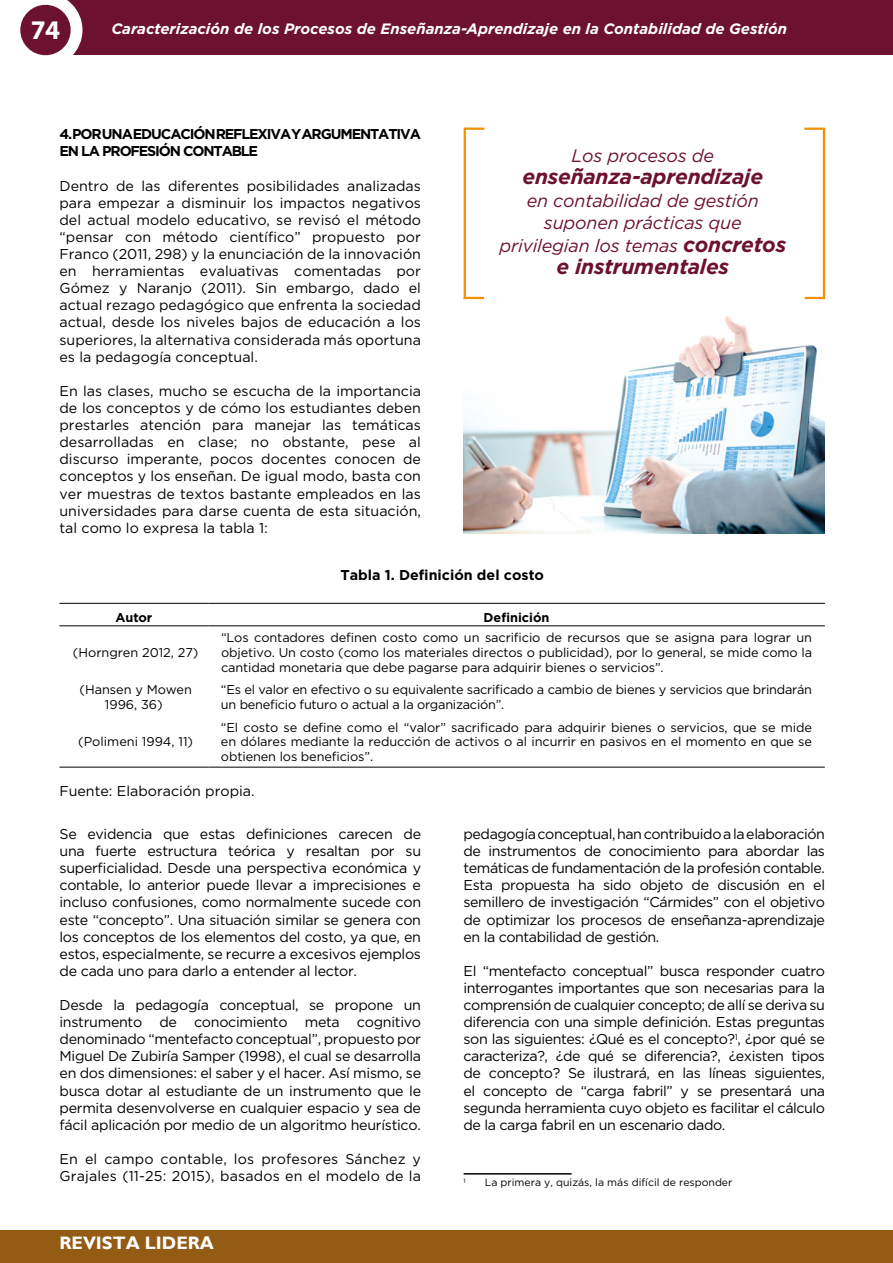
<style>
.page{position:relative;width:893px;height:1263px;background:#fff}
.page>*{position:absolute;margin:0;border:0;box-sizing:border-box;transform-origin:0 0}
.t1{font:700 27px "Myriad Pro";color:#fff}
.t2{font:italic 700 21px "Gotham";letter-spacing:-.01em;color:#6d1131}
.t3{font:italic 18px/22.5px "Gotham";letter-spacing:-.01em;color:#6d1131;text-align:center}
.t4{font:700 18px "Gill Sans";color:#fff}
.t5{font:italic 700 15px "Gotham";color:#fff}
.t6{font:14.25px/17.1px "Gotham";letter-spacing:-.02em;color:#000;text-align:justify}
.t7{font:14.25px/17.1px "Gotham";letter-spacing:.01em;color:#000}
.t8{font:700 14.25px/17.1px "Gotham";letter-spacing:-.08em;color:#000}
.t9{font:700 14.25px "Gotham";color:#000}
.t10{font:14.25px "Gotham";color:#000}
.t11{font:12.75px/14.7px "Gotham";letter-spacing:-.01em;color:#000;text-align:justify}
.t12{font:700 12.75px "Gotham";color:#000}
.t13{font:10.5px "Gotham";color:#000}
.t14{font:6.15px "Gotham";color:#000}
.s1{font-weight:700;font-size:21px}
</style>
<div class="page">
<div style="left:45px;top:0;width:848px;height:55px;background:#6d1131"></div>
<svg style="left:21px;top:0;width:61px;height:56px"></svg>
<div style="left:20px;top:5px;width:51px;height:50px;background:#6d1131;border-radius:50%"></div>
<div style="left:0;top:1230px;width:893px;height:33px;background:#935b14"></div>
<hr style="left:59px;top:603px;width:149px;height:1px;background:#000">
<hr style="left:208px;top:603px;width:617px;height:1px;background:#000">
<hr style="left:59px;top:625px;width:149px;height:1px;background:#000">
<hr style="left:208px;top:625px;width:617px;height:1px;background:#000">
<hr style="left:59px;top:767px;width:149px;height:1px;background:#000">
<hr style="left:208px;top:767px;width:617px;height:1px;background:#000">
<hr style="left:464px;top:1173px;width:108px;height:1px;background:#000">
<img style="left:463px;top:316px;width:362px;height:218px">
<hr style="left:464px;top:128px;width:20px;height:2px;background:#f39200">
<hr style="left:464px;top:128px;width:2px;height:171px;background:#f39200">
<hr style="left:464px;top:297px;width:20px;height:2px;background:#f39200">
<hr style="left:804px;top:128px;width:21px;height:2px;background:#f39200">
<hr style="left:823px;top:128px;width:2px;height:171px;background:#f39200">
<hr style="left:805px;top:297px;width:20px;height:2px;background:#f39200">
<h1 class="t1" style="left:31px;top:13px;width:31px">74</h1>
<p class="t5" style="left:111px;top:20px;width:677px">Caracterización de los Procesos de Enseñanza-Aprendizaje en la Contabilidad de Gestión</p>
<p class="t8" style="left:60px;top:125px;width:363px">4. POR UNA EDUCACIÓN REFLEXIVA Y ARGUMENTATIVA<br>EN LA PROFESIÓN CONTABLE</p>
<p class="t6" style="left:60px;top:177px;width:363px">Dentro de las diferentes posibilidades analizadas para empezar a disminuir los impactos negativos del actual modelo educativo, se revisó el método “pensar con método científico” propuesto por Franco (2011, 298) y la enunciación de la innovación en herramientas evaluativas comentadas por Gómez y Naranjo (2011). Sin embargo, dado el actual rezago pedagógico que enfrenta la sociedad actual, desde los niveles bajos de educación a los superiores, la alternativa considerada más oportuna es la pedagogía conceptual.</p>
<p class="t6" style="left:60px;top:382px;width:363px">En las clases, mucho se escucha de la importancia de los conceptos y de cómo los estudiantes deben prestarles atención para manejar las temáticas desarrolladas en clase; no obstante, pese al discurso imperante, pocos docentes conocen de conceptos y los enseñan. De igual modo, basta con ver muestras de textos bastante empleados en las universidades para darse cuenta de esta situación, tal como lo expresa la tabla 1:</p>
<p class="t3" style="left:571px;top:144px;width:144px">Los procesos de</p>
<h2 class="t2" style="left:523px;top:165px;width:242px">enseñanza-aprendizaje</h2>
<p class="t3" style="left:499px;top:189px;width:288px">en contabilidad de gestión suponen prácticas que privilegian los temas <span class="s1">concretos</span></p>
<h2 class="t2" style="left:556px;top:255px;width:174px">e instrumentales</h2>
<p class="t9" style="left:340px;top:566px;width:205px">Tabla 1. Definición del costo</p>
<p class="t12" style="left:115px;top:610px;width:38px">Autor</p>
<p class="t12" style="left:484px;top:610px;width:67px">Definición</p>
<p class="t11" style="left:73px;top:645px;width:127px">(Horngren 2012, 27)</p>
<p class="t11" style="left:221px;top:630px;width:593px">“Los contadores definen costo como un sacrificio de recursos que se asigna para lograr un objetivo. Un costo (como los materiales directos o publicidad), por lo general, se mide como la cantidad monetaria que debe pagarse para adquirir bienes o servicios”.</p>
<p class="t11" style="left:80px;top:682px;width:114px;text-align:center">(Hansen y Mowen<br>1996, 36)</p>
<p class="t11" style="left:221px;top:682px;width:592px">“Es el valor en efectivo o su equivalente sacrificado a cambio de bienes y servicios que brindarán un beneficio futuro o actual a la organización”.</p>
<p class="t11" style="left:78px;top:734px;width:116px">(Polimeni 1994, 11)</p>
<p class="t11" style="left:221px;top:720px;width:593px">“El costo se define como el “valor” sacrificado para adquirir bienes o servicios, que se mide en dólares mediante la reducción de activos o al incurrir en pasivos en el momento en que se obtienen los beneficios”.</p>
<p class="t10" style="left:59px;top:783px;width:197px">Fuente: Elaboración propia.</p>
<p class="t6" style="left:60px;top:825px;width:363px">Se evidencia que estas definiciones carecen de una fuerte estructura teórica y resaltan por su superficialidad. Desde una perspectiva económica y contable, lo anterior puede llevar a imprecisiones e incluso confusiones, como normalmente sucede con este “concepto”. Una situación similar se genera con los conceptos de los elementos del costo, ya que, en estos, especialmente, se recurre a excesivos ejemplos de cada uno para darlo a entender al lector.</p>
<p class="t6" style="left:60px;top:996px;width:363px">Desde la pedagogía conceptual, se propone un instrumento de conocimiento meta cognitivo denominado “mentefacto conceptual”, propuesto por Miguel De Zubiría Samper (1998), el cual se desarrolla en dos dimensiones: el saber y el hacer. Así mismo, se busca dotar al estudiante de un instrumento que le permita desenvolverse en cualquier espacio y sea de fácil aplicación por medio de un algoritmo heurístico.</p>
<p class="t7" style="left:60px;top:1150px;width:363px">En el campo contable, los profesores Sánchez y<br>Grajales (11-25: 2015), basados en el modelo de la</p>
<p class="t6" style="left:464px;top:825px;width:363px">pedagogía conceptual, han contribuido a la elaboración de instrumentos de conocimiento para abordar las temáticas de fundamentación de la profesión contable.<br>Esta propuesta ha sido objeto de discusión en el semillero de investigación “Cármides” con el objetivo de optimizar los procesos de enseñanza-aprendizaje en la contabilidad de gestión.</p>
<p class="t6" style="left:464px;top:962px;width:363px">El “mentefacto conceptual” busca responder cuatro interrogantes importantes que son necesarias para la comprensión de cualquier concepto; de allí se deriva su diferencia con una simple definición. Estas preguntas son las siguientes: ¿Qué es el concepto?<sup>1</sup>, ¿por qué se caracteriza?, ¿de qué se diferencia?, ¿existen tipos de concepto? Se ilustrará, en las líneas siguientes, el concepto de “carga fabril” y se presentará una segunda herramienta cuyo objeto es facilitar el cálculo de la carga fabril en un escenario dado.</p>
<p class="t14" style="left:464px;top:1177px;width:4px">1</p>
<p class="t13" style="left:485px;top:1177px;width:249px">La primera y, quizás, la más difícil de responder</p>
<p class="t4" style="left:59px;top:1232px;width:156px">REVISTA LIDERA</p>
</div>
